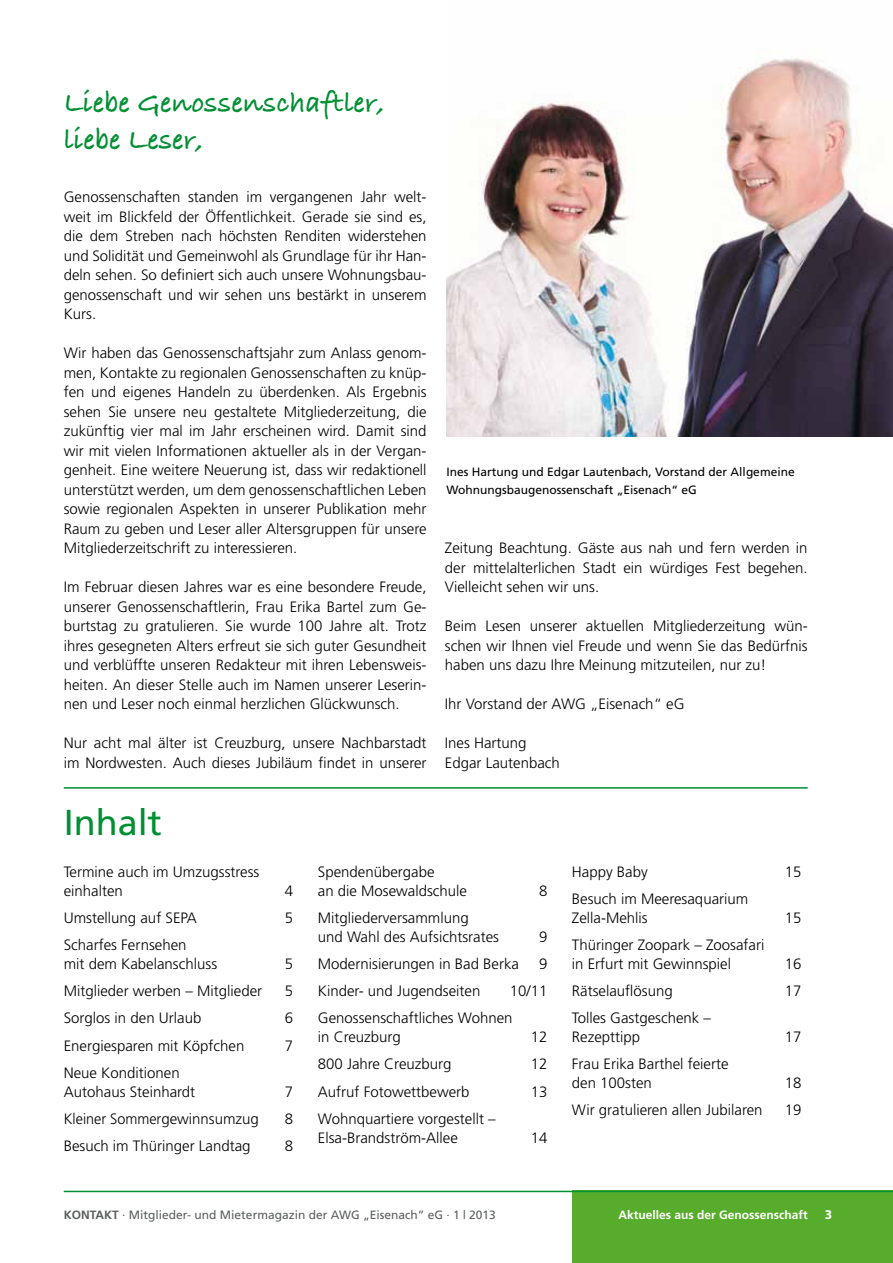
<style>
.page{position:relative;width:893px;height:1263px;background:#fff}
.page>*{position:absolute;margin:0;border:0;box-sizing:border-box;transform-origin:0 0}
.t1{font:36px "Frutiger";color:#008f33}
.t2{font:30px/37.5px "Bradley Hand ITCTT Bold";color:#008f33}
.t3{font:300 15px/19.5px "Frutiger";color:#000}
.t4{font:300 15px "Frutiger";color:#000;scale:.96 1}
.t5{font:700 13.5px "Myriad Pro";color:#fff}
.t6{font:12px/18px "Frutiger";color:#000}
.t7{font:12px "Frutiger";color:#5d6060}
.t8{font:700 12px "Frutiger";color:#fff}
.s1{font-weight:700}
</style>
<div class="page">
<div style="left:572px;top:1191px;width:321px;height:72px;background:#57ad2b"></div>
<hr style="left:64px;top:1191px;width:829px;height:1px;background:#008f33">
<hr style="left:64px;top:787px;width:744px;height:2px;background:#008f33">
<img style="left:446px;top:58px;width:447px;height:378px">
<h2 class="t2" style="left:64px;top:82px;width:322px">Liebe Genossenschaftler, liebe Leser,</h2>
<p class="t3" style="left:64px;top:187px;width:364px;text-align:justify">Genossenschaften standen im vergangenen Jahr welt&shy;weit im Blickfeld der Öffentlichkeit. Gerade sie sind es, die dem Streben nach höchsten Renditen widerstehen und Solidität und Gemeinwohl als Grundlage für ihr Han&shy;deln sehen. So definiert sich auch unsere Wohnungsbau&shy;genossenschaft und wir sehen uns bestärkt in unserem Kurs.</p>
<p class="t3" style="left:64px;top:343px;width:364px;text-align:justify">Wir haben das Genossenschaftsjahr zum Anlass genom&shy;men, Kontakte zu regionalen Genossenschaften zu knüp&shy;fen und eigenes Handeln zu überdenken. Als Ergebnis sehen Sie unsere neu gestaltete Mitgliederzeitung, die zukünftig vier mal im Jahr erscheinen wird. Damit sind wir mit vielen Informationen aktueller als in der Vergan&shy;genheit. Eine weitere Neuerung ist, dass wir redaktionell unterstützt werden, um dem genossenschaftlichen Leben sowie regionalen Aspekten in unserer Publikation mehr Raum zu geben und Leser aller Altersgruppen für unsere Mitgliederzeitschrift zu interessieren.</p>
<p class="t3" style="left:64px;top:577px;width:364px;text-align:justify">Im Februar diesen Jahres war es eine besondere Freude, unserer Genossenschaftlerin, Frau Erika Bartel zum Ge&shy;burtstag zu gratulieren. Sie wurde 100 Jahre alt. Trotz ihres gesegneten Alters erfreut sie sich guter Gesundheit und verblüffte unseren Redakteur mit ihren Lebensweis&shy;heiten. An dieser Stelle auch im Namen unserer Leserin&shy;nen und Leser noch einmal herzlichen Glückwunsch.</p>
<p class="t3" style="left:64px;top:733px;width:364px">Nur acht mal älter ist Creuzburg, unsere Nachbarstadt im Nordwesten. Auch dieses Jubiläum findet in unserer</p>
<p class="t6" style="left:446px;top:463px;width:350px">Ines Hartung und Edgar Lautenbach, Vorstand der Allgemeine<br>Wohnungsbaugenossenschaft „Eisenach“ eG</p>
<p class="t3" style="left:445px;top:538px;width:364px;text-align:justify">Zeitung Beachtung. Gäste aus nah und fern werden in der mittelalterlichen Stadt ein würdiges Fest begehen.<br>Vielleicht sehen wir uns.</p>
<p class="t3" style="left:445px;top:616px;width:364px;text-align:justify">Beim Lesen unserer aktuellen Mitgliederzeitung wün&shy;schen wir Ihnen viel Freude und wenn Sie das Bedürfnis haben uns dazu Ihre Meinung mitzuteilen, nur zu!</p>
<p class="t3" style="left:445px;top:694px;width:241px">Ihr Vorstand der AWG „Eisenach“ eG</p>
<p class="t3" style="left:445px;top:733px;width:117px">Ines Hartung<br>Edgar Lautenbach</p>
<h1 class="t1" style="left:64px;top:801px;width:100px">Inhalt</h1>
<p class="t3" style="left:64px;top:862px;width:197px;line-height:18.8px">Termine auch im Umzugsstress einhalten</p>
<p class="t3" style="left:285px;top:881px;width:10px">4</p>
<p class="t3" style="left:64px;top:908px;width:135px">Umstellung auf SEPA</p>
<p class="t3" style="left:285px;top:908px;width:10px">5</p>
<p class="t3" style="left:64px;top:935px;width:155px;line-height:18.8px">Scharfes Fernsehen<br>mit dem Kabelanschluss</p>
<p class="t3" style="left:285px;top:954px;width:10px">5</p>
<p class="t3" style="left:64px;top:981px;width:200px">Mitglieder werben – Mitglieder</p>
<p class="t3" style="left:285px;top:981px;width:10px">5</p>
<p class="t3" style="left:64px;top:1008px;width:139px">Sorglos in den Urlaub</p>
<p class="t3" style="left:285px;top:1008px;width:10px">6</p>
<p class="t3" style="left:64px;top:1036px;width:182px">Energiesparen mit Köpfchen</p>
<p class="t3" style="left:285px;top:1036px;width:10px">7</p>
<p class="t3" style="left:64px;top:1063px;width:133px;line-height:18.8px">Neue Konditionen<br>Autohaus Steinhardt</p>
<p class="t3" style="left:285px;top:1082px;width:10px">7</p>
<p class="t4" style="left:64px;top:1110px;width:205px">Kleiner Sommergewinnsumzug</p>
<p class="t3" style="left:285px;top:1109px;width:10px">8</p>
<p class="t3" style="left:64px;top:1136px;width:188px">Besuch im Thüringer Landtag</p>
<p class="t3" style="left:285px;top:1136px;width:10px">8</p>
<p class="t3" style="left:318px;top:862px;width:151px;line-height:18.8px">Spendenübergabe<br>an die Mosewaldschule</p>
<p class="t3" style="left:318px;top:908px;width:183px;line-height:18.8px">Mitgliederversammlung<br>und Wahl des Aufsichtsrates</p>
<p class="t3" style="left:539px;top:881px;width:10px">8</p>
<p class="t3" style="left:539px;top:927px;width:10px">9</p>
<p class="t3" style="left:318px;top:954px;width:203px">Modernisierungen in Bad Berka</p>
<p class="t3" style="left:539px;top:954px;width:10px">9</p>
<p class="t3" style="left:318px;top:981px;width:164px">Kinder- und Jugendseiten</p>
<p class="t3" style="left:318px;top:977px;width:231px;line-height:27.3px;text-indent:192px">10/11<br>Genossenschaftliches Wohnen</p>
<p class="t3" style="left:318px;top:1027px;width:85px">in Creuzburg</p>
<p class="t3" style="left:531px;top:1027px;width:18px">12</p>
<p class="t3" style="left:318px;top:1054px;width:135px">800 Jahre Creuzburg</p>
<p class="t3" style="left:531px;top:1054px;width:18px">12</p>
<p class="t3" style="left:318px;top:1082px;width:153px">Aufruf Fotowettbewerb</p>
<p class="t3" style="left:531px;top:1082px;width:18px">13</p>
<p class="t3" style="left:318px;top:1109px;width:179px;line-height:18.8px">Wohnquartiere vorgestellt –<br>Elsa-Brandström-Allee</p>
<p class="t3" style="left:531px;top:1128px;width:18px">14</p>
<p class="t3" style="left:572px;top:862px;width:77px">Happy Baby</p>
<p class="t3" style="left:785px;top:862px;width:18px">15</p>
<p class="t3" style="left:572px;top:889px;width:178px;line-height:18.8px">Besuch im Meeresaquarium<br>Zella-Mehlis</p>
<p class="t3" style="left:785px;top:908px;width:18px">15</p>
<p class="t3" style="left:572px;top:935px;width:194px;line-height:18.8px">Thüringer Zoopark – Zoosafari in Erfurt mit Gewinnspiel</p>
<p class="t3" style="left:785px;top:954px;width:18px">16</p>
<p class="t3" style="left:572px;top:981px;width:102px">Rätselauflösung</p>
<p class="t3" style="left:785px;top:981px;width:18px">17</p>
<p class="t3" style="left:572px;top:1009px;width:141px;line-height:18.8px">Tolles Gastgeschenk –<br>Rezepttipp</p>
<p class="t3" style="left:785px;top:1027px;width:18px">17</p>
<p class="t3" style="left:572px;top:1055px;width:158px;line-height:18.8px">Frau Erika Barthel feierte den 100sten</p>
<p class="t3" style="left:785px;top:1073px;width:18px">18</p>
<p class="t3" style="left:572px;top:1100px;width:192px">Wir gratulieren allen Jubilaren</p>
<p class="t3" style="left:785px;top:1100px;width:18px">19</p>
<p class="t7" style="left:64px;top:1208px;width:434px"><span class="s1">KONTAKT</span> · Mitglieder- und Mietermagazin der AWG „Eisenach” eG · 1 | 2013</p>
<p class="t8" style="left:619px;top:1208px;width:191px">Aktuelles aus der Genossenschaft</p>
<p class="t5" style="left:825px;top:1206px;width:9px">3</p>
</div>
